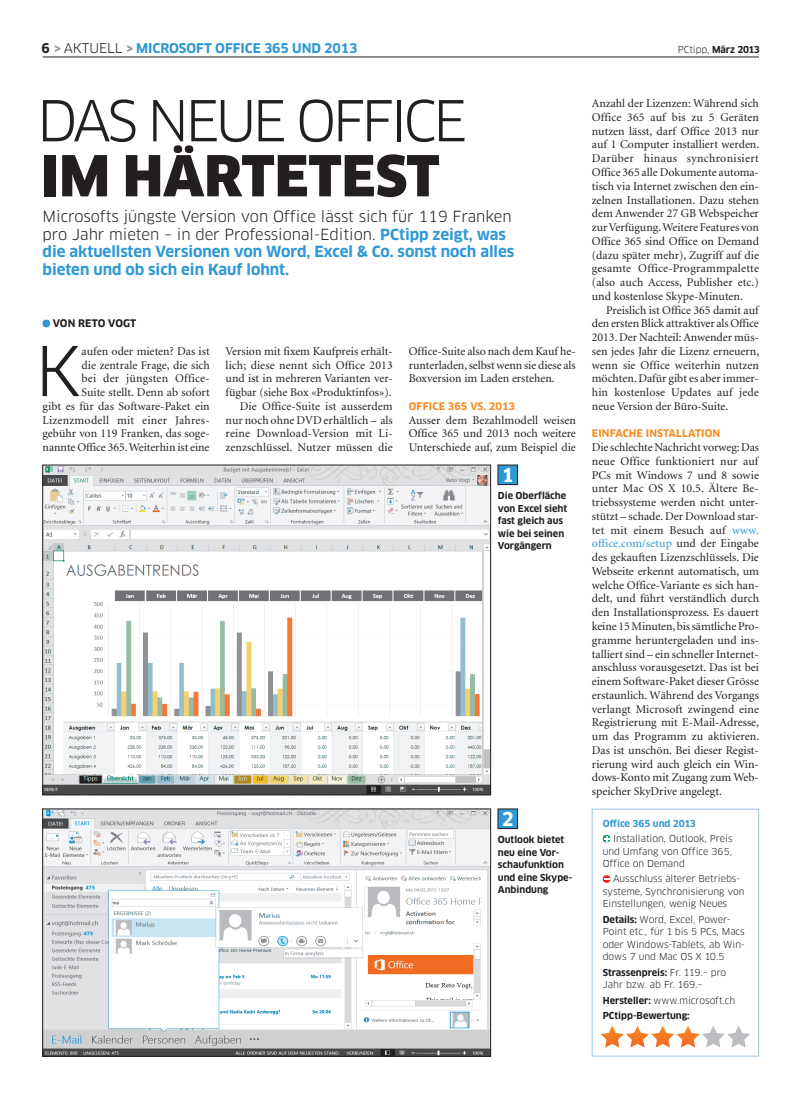
<style>
.page{position:relative;width:798px;height:1099px;background:#fff}
.page>*{position:absolute;margin:0;border:0;box-sizing:border-box;transform-origin:0 0}
.lauftext_initial{font:66.88px "Clan OT";color:#231f20}
.titel_auftakt{font:55px/55px "Clan OT";letter-spacing:-.075em;color:#231f20}
.t1{font:700 18.75px "Clan OT";color:#fff}
.lead_auftakt{font:700 15px/17.5px "Clan OT";letter-spacing:-.005em;color:#3098d4}
.kopfzeile{font:700 13.12px "Clan OT";letter-spacing:-.005em;color:#3098d4}
.lauftext_ohne_einzug{font:11.88px/13.8px "Minion";color:#231f20;text-align:justify}
.lauftext{font:11.88px/13.8px "Minion";color:#231f20;text-align:justify}
.lauftext_initial-2{font:11.88px/13.8px "Minion";color:#231f20;text-align:right}
.lauftext_zwischentit{font:700 10.25px "Clan OT";letter-spacing:.01em;color:#f68b1f}
.autor{font:700 10.25px "Clan OT";letter-spacing:.01em;color:#231f20}
.testcenter_infobox{font:9.38px/12.5px "Clan OT";letter-spacing:-.005em;color:#231f20}
.legende{font:700 9.38px/12.5px "Clan OT";letter-spacing:-.005em;color:#231f20}
.testcenter_infobox-2{font:700 9.38px "Clan OT";letter-spacing:-.005em;color:#231f20}
.testcenter_infobox-3{font:700 9.38px "Clan OT";letter-spacing:-.005em;color:#3098d4}
.s1{color:#231f20}
.s2{color:#939598}
.s3{font-weight:400;color:#231f20}
.s4{font-weight:400}
.s5{font-weight:900}
.s6{color:#3098d4}
.s7{font-weight:700}
</style>
<div class="page">
<img style="left:45px;top:810px;width:443px;height:244px">
<div style="left:43px;top:808px;width:447px;height:248px;border:1px solid #231f20"></div>
<img style="left:45px;top:467px;width:443px;height:326px">
<div style="left:43px;top:465px;width:447px;height:330px;border:1px solid #231f20"></div>
<div style="left:43px;top:319px;width:7px;height:8px;background:#3098d4;border-radius:50%"></div>
<div style="left:591px;top:808px;width:167px;height:248px;border:1px solid #9ec3e7"></div>
<svg style="left:603px;top:835px;width:6px;height:6px"></svg>
<svg style="left:602px;top:875px;width:8px;height:7px"></svg>
<svg style="left:601px;top:1025px;width:148px;height:22px"></svg>
<div style="left:498px;top:465px;width:19px;height:19px;background:#3098d4"></div>
<div style="left:498px;top:809px;width:19px;height:19px;background:#3098d4"></div>
<hr style="left:43px;top:57px;width:715px;height:1px;background:#231f20">
<p class="kopfzeile" style="left:42px;top:40px;width:317px"><span class="s1">6</span> <span class="s2">&gt;</span><span class="s3">AKTUELL</span> <span class="s2">&gt;</span>MICROSOFT OFFICE 365 UND 2013</p>
<p class="legende" style="left:677px;top:43px;width:83px"><span class="s4">PCtipp,</span> März 2013</p>
<p class="titel_auftakt" style="left:37px;top:94px;width:432px">DAS NEUE OFFICE<br><span class="s5">IM HÄRTETEST</span></p>
<p class="lead_auftakt" style="left:43px;top:208px;width:473px"><span class="s3">Microsofts jüngste Version von Office lässt sich für 119 Franken pro Jahr mieten – in der Professional-Edition.</span> PCtipp zeigt, was die aktuellsten Versionen von Word, Excel &amp; Co. sonst noch alles bieten und ob sich ein Kauf lohnt.</p>
<p class="autor" style="left:53px;top:317px;width:85px">VON RETO VOGT</p>
<p class="lauftext_initial" style="left:35px;top:331px;width:48px">K</p>
<p class="lauftext_initial-2" style="left:43px;top:344px;width:169px">aufen oder mieten? Das ist<br>die zentrale Frage, die sich<br>bei der jüngsten Office-<br>Suite stellt. Denn ab sofort<br>gibt es für das Software-Paket ein<br>Lizenzmodell mit einer Jahres&shy;gebühr von 119 Franken, das soge&shy;nannte Office 365. Weiterhin ist eine</p>
<p class="lauftext_initial-2" style="left:225px;top:344px;width:168px;text-align:justify">Version mit fixem Kaufpreis erhält&shy;lich; diese nennt sich Office 2013 und ist in mehreren Varianten ver&shy;fügbar (siehe Box «Produktinfos»).</p>
<p class="lauftext" style="left:225px;top:399px;width:168px;text-indent:14px">Die Office-Suite ist ausserdem nur noch ohne DVD erhältlich – als reine Download-Version mit Li&shy;zenzschlüssel. Nutzer müssen die</p>
<p class="lauftext" style="left:408px;top:344px;width:168px">Office-Suite also nach dem Kauf he&shy;runterladen, selbst wenn sie diese als Boxversion im Laden erstehen.</p>
<p class="lauftext_zwischentit" style="left:408px;top:400px;width:108px">OFFICE 365 VS. 2013</p>
<p class="lauftext_ohne_einzug" style="left:408px;top:413px;width:168px">Ausser dem Bezahlmodell weisen Office 365 und 2013 noch weitere Unterschiede auf, zum Beispiel die</p>
<p class="t1" style="left:501px;top:464px;width:14px">1</p>
<p class="legende" style="left:497px;top:489px;width:71px">Die Oberfläche von Excel sieht fast gleich aus wie bei seinen<br>Vorgängern</p>
<p class="t1" style="left:501px;top:808px;width:14px">2</p>
<p class="legende" style="left:497px;top:833px;width:76px">Outlook bietet neu eine Vor&shy;schaufunktion und eine Skype-<br>Anbindung</p>
<p class="lauftext_ohne_einzug" style="left:591px;top:97px;width:169px">Anzahl der Lizenzen: Während sich Office 365 auf bis zu 5 Geräten nutzen lässt, darf Office 2013 nur auf 1 Computer installiert werden.<br>Darüber hinaus synchronisiert Office 365 alle Dokumente automa&shy;tisch via Internet zwischen den ein&shy;zelnen Installationen. Dazu stehen dem Anwender 27 GB Webspeicher zur Verfügung. Weitere Features von Office 365 sind Office on Demand (dazu später mehr), Zugriff auf die gesamte Office-Programmpalette (also auch Access, Publisher etc.) und kostenlose Skype-Minuten.</p>
<p class="lauftext" style="left:591px;top:303px;width:169px;text-indent:14px">Preislich ist Office 365 damit auf den ersten Blick attraktiver als Office 2013. Der Nachteil: Anwender müs&shy;sen jedes Jahr die Lizenz erneuern, wenn sie Office weiterhin nutzen möchten. Dafür gibt es aber immer&shy;hin kostenlose Updates auf jede neue Version der Büro-Suite.</p>
<p class="lauftext_zwischentit" style="left:591px;top:427px;width:130px">EINFACHE INSTALLATION</p>
<p class="lauftext_ohne_einzug" style="left:591px;top:441px;width:169px;text-align:left">Die schlechte Nachricht vorweg: Das neue Office funktioniert nur auf PCs mit Windows 7 und 8 sowie unter Mac OS X 10.5. Ältere Be&shy;triebssysteme werden nicht unter&shy;stützt – schade. Der Download star&shy;tet mit einem Besuch auf <span class="s6">www. office.com/setup</span> und der Eingabe des gekauften Lizenzschlüssels. Die Webseite erkennt automatisch, um welche Office-Variante es sich han&shy;delt, und führt verständlich durch den Installationsprozess. Es dauert keine 15 Minuten, bis sämtliche Pro&shy;gramme heruntergeladen und ins&shy;talliert sind – ein schneller Internet&shy;anschluss vorausgesetzt. Das ist bei einem Software-Paket dieser Grösse erstaunlich. Während des Vorgangs verlangt Microsoft zwingend eine Registrierung mit E-Mail-Adresse, um das Programm zu aktivieren.<br>Das ist unschön. Bei dieser Regist&shy;rierung wird auch gleich ein Win&shy;dows-Konto mit Zugang zum Web&shy;speicher SkyDrive angelegt.</p>
<p class="testcenter_infobox-3" style="left:602px;top:817px;width:94px">Office 365 und 2013</p>
<p class="testcenter_infobox" style="left:602px;top:832px;width:131px;text-align:justify;text-indent:10px">Installation, Outlook, Preis und Umfang von Office 365, Office on Demand</p>
<p class="testcenter_infobox" style="left:602px;top:872px;width:143px;text-indent:10px">Ausschluss älterer Betriebs&shy;systeme, Synchronisierung von<br>Einstellungen, wenig Neues</p>
<p class="testcenter_infobox" style="left:602px;top:913px;width:144px"><span class="s7">Details:</span> Word, Excel, Power-<br>Point etc., für 1 bis 5 PCs, Macs oder Windows-Tablets, ab Win&shy;dows 7 und Mac OS X 10.5</p>
<p class="testcenter_infobox" style="left:602px;top:965px;width:125px"><span class="s7">Strassenpreis:</span> Fr. 119.– pro<br>Jahr bzw. ab Fr. 169.–</p>
<p class="testcenter_infobox" style="left:602px;top:993px;width:134px"><span class="s7">Hersteller:</span> www.microsoft.ch</p>
<p class="testcenter_infobox-2" style="left:602px;top:1009px;width:88px">PCtipp-Bewertung:</p>
</div>
